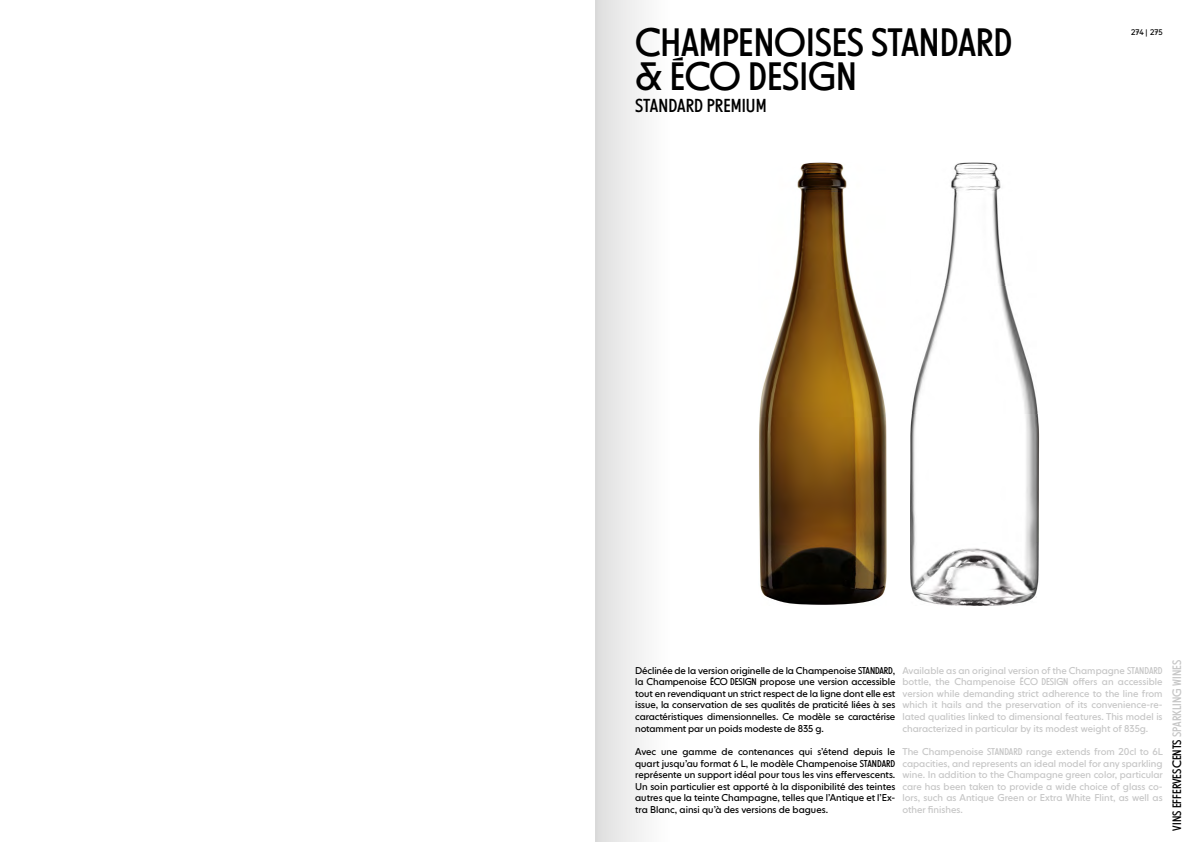
<style>
.page{position:relative;width:1191px;height:842px;background:#fff}
.page>*{position:absolute;margin:0;border:0;box-sizing:border-box;transform-origin:0 0}
.t1{font:39px/34px "NEXT Poster";letter-spacing:-.005em;color:#000}
.t2{font:18.5px "NEXT Poster";letter-spacing:.005em;color:#000}
.t3{font:12px "NEXT Poster";letter-spacing:.005em;color:#000}
.t4{font:9.8px/11.6px "NEXT Book";letter-spacing:-.01em;color:#000;text-align:justify}
.t5{font:9.8px/11.6px "NEXT Book";color:#c6c6c6;text-align:justify}
.t6{font:8px "NEXT Book";letter-spacing:-.01em;color:#000}
.s1{font-family:"NEXT Poster"}
.s2{color:#c6c6c6}
</style>
<div class="page">
<div style="left:595px;top:0;width:74px;height:842px;background:linear-gradient(to right,#dedede,#fff)"></div>
<img style="left:759px;top:162px;width:127px;height:443px">
<img style="left:910px;top:162px;width:129px;height:444px">
<h1 class="t1" style="left:635px;top:26px;width:379px">CHAMPENOISES STANDARD &amp; ÉCO DESIGN</h1>
<h2 class="t2" style="left:635px;top:95px;width:133px">STANDARD PREMIUM</h2>
<p class="t6" style="left:1131px;top:27px;width:33px">274 | 275</p>
<p class="t5" style="left:902px;top:664px;width:262px">Available as an original version of the Champagne <span class="s1">STANDARD </span>bottle, the Champenoise <span class="s1">ÉCO DESIGN</span> offers an accessible version while demanding strict adherence to the line from which it hails and the preservation of its convenience-re&shy;lated qualities linked to dimensional features. This model is characterized in particular by its modest weight of 835g.</p>
<p class="t5" style="left:902px;top:746px;width:262px">The Champenoise <span class="s1">STANDARD</span> range extends from 20cl to 6L capacities, and represents an ideal model for any sparkling wine. In addition to the Champagne green color, particular care has been taken to provide a wide choice of glass co&shy;lors, such as Antique Green or Extra White Flint, as well as other finishes.</p>
<p class="t4" style="left:635px;top:664px;width:262px">Déclinée de la version originelle de la Champenoise <span class="s1">STANDARD</span>, la Champenoise <span class="s1">ÉCO DESIGN</span> propose une version accessible tout en revendiquant un strict respect de la ligne dont elle est issue, la conservation de ses qualités de praticité liées à ses caractéristiques dimensionnelles. Ce modèle se caractérise notamment par un poids modeste de 835 g.</p>
<p class="t4" style="left:635px;top:746px;width:262px">Avec une gamme de contenances qui s’étend depuis le quart jusqu’au format 6 L, le modèle Champenoise <span class="s1">STANDARD </span>représente un support idéal pour tous les vins effervescents.<br>Un soin particulier est apporté à la disponibilité des teintes autres que la teinte Champagne, telles que l’Antique et l’Ex&shy;tra Blanc, ainsi qu’à des versions de bagues.</p>
<p class="t3" style="left:1169px;top:831px;width:172px;rotate:-90deg">VINS EFFERVESCENTS <span class="s2">SPARKLING WINES</span></p>
</div>
